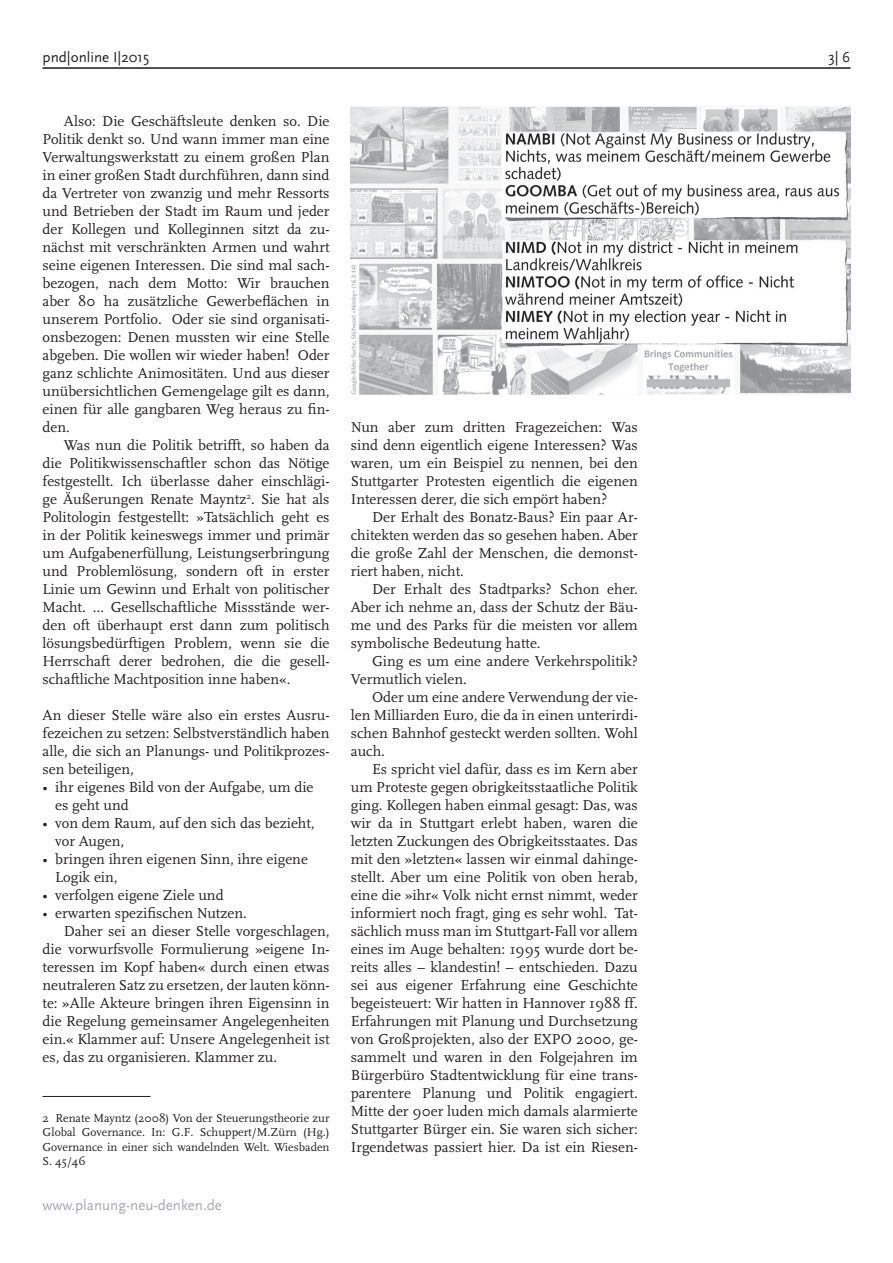
<style>
.page{position:relative;width:893px;height:1263px;background:#fff}
.page>*{position:absolute;margin:0;border:0;box-sizing:border-box;transform-origin:0 0}
.t1{font:15px/18px "Scala";color:#231f20;text-align:justify}
.t2{font:15px "Scala Sans";color:#a8a9ad}
.t3{font:15px "Scala Sans";color:#231f20}
.t4{font:12px/14.4px "Scala";color:#231f20;text-align:justify}
</style>
<div class="page">
<hr style="left:43px;top:67px;width:807px;height:2px;background:#231f20">
<hr style="left:43px;top:1096px;width:108px;height:1px;background:#231f20">
<img style="left:351px;top:106px;width:499px;height:288px">
<p class="t3" style="left:43px;top:49px;width:108px">pnd|online I|2015</p>
<p class="t3" style="left:828px;top:49px;width:24px">3| 6</p>
<p class="t1" style="left:43px;top:112px;width:289px;text-indent:21px">Also: Die Geschäftsleute denken so. Die Politik denkt so. Und wann immer man eine Verwaltungswerkstatt zu einem großen Plan in einer großen Stadt durchführen, dann sind da Vertreter von zwanzig und mehr Ressorts und Betrieben der Stadt im Raum und jeder der Kollegen und Kolleginnen sitzt da zu&shy;nächst mit verschränkten Armen und wahrt seine eigenen Interessen. Die sind mal sach&shy;bezogen, nach dem Motto: Wir brauchen aber 80 ha zusätzliche Gewerbeflächen in unserem Portfolio. Oder sie sind organisati&shy;onsbezogen: Denen mussten wir eine Stelle abgeben. Die wollen wir wieder haben! Oder ganz schlichte Animositäten. Und aus dieser unübersichtlichen Gemengelage gilt es dann, einen für alle gangbaren Weg heraus zu fin&shy;den.</p>
<p class="t1" style="left:43px;top:436px;width:289px;text-indent:21px">Was nun die Politik betrifft, so haben da die Politikwissenschaftler schon das Nötige festgestellt. Ich überlasse daher einschlägi&shy;ge Äußerungen Renate Mayntz<sup>2</sup>. Sie hat als Politologin festgestellt: »Tatsächlich geht es in der Politik keineswegs immer und primär um Aufgabenerfüllung, Leistungserbringung und Problemlösung, sondern oft in erster Linie um Gewinn und Erhalt von politischer Macht. … Gesellschaftliche Missstände wer&shy;den oft überhaupt erst dann zum politisch lösungsbedürftigen Problem, wenn sie die Herrschaft derer bedrohen, die die gesell&shy;schaftliche Machtposition inne haben«.</p>
<p class="t1" style="left:43px;top:706px;width:289px">An dieser Stelle wäre also ein erstes Ausru&shy;fezeichen zu setzen: Selbstverständlich haben alle, die sich an Planungs- und Politikprozes&shy;sen beteiligen,</p>
<p class="t1" style="left:55px;top:778px;width:260px;text-indent:-13px">• ihr eigenes Bild von der Aufgabe, um die es geht und</p>
<p class="t1" style="left:55px;top:814px;width:261px;text-indent:-13px">• von dem Raum, auf den sich das bezieht, vor Augen,</p>
<p class="t1" style="left:55px;top:850px;width:254px;text-indent:-13px">• bringen ihren eigenen Sinn, ihre eigene<br>Logik ein,</p>
<p class="t1" style="left:43px;top:886px;width:183px">• verfolgen eigene Ziele und</p>
<p class="t1" style="left:43px;top:904px;width:206px">• erwarten spezifischen Nutzen.</p>
<p class="t1" style="left:64px;top:922px;width:267px">Daher sei an dieser Stelle vorgeschlagen,</p>
<p class="t1" style="left:43px;top:940px;width:289px">die vorwurfsvolle Formulierung »eigene In-</p>
<p class="t1" style="left:43px;top:958px;width:289px">teressen im Kopf haben« durch einen etwas</p>
<p class="t1" style="left:43px;top:976px;width:289px">neutraleren Satz zu ersetzen, der lauten könn-</p>
<p class="t1" style="left:43px;top:994px;width:289px">te: »Alle Akteure bringen ihren Eigensinn in</p>
<p class="t1" style="left:43px;top:1012px;width:289px">die Regelung gemeinsamer Angelegenheiten</p>
<p class="t1" style="left:43px;top:1030px;width:289px">ein.« Klammer auf: Unsere Angelegenheit ist</p>
<p class="t1" style="left:43px;top:1048px;width:236px">es, das zu organisieren. Klammer zu.</p>
<p class="t4" style="left:43px;top:1111px;width:289px">2 Renate Mayntz (2008) Von der Steuerungstheorie zur Global Governance. In: G.F. Schuppert/M.Zürn (Hg.)<br>Governance in einer sich wandelnden Welt. Wiesbaden S. 45/46</p>
<p class="t2" style="left:43px;top:1197px;width:181px">www.planung-neu-denken.de</p>
<p class="t1" style="left:351px;top:418px;width:289px">Nun aber zum dritten Fragezeichen: Was sind denn eigentlich eigene Interessen? Was waren, um ein Beispiel zu nennen, bei den Stuttgarter Protesten eigentlich die eigenen Interessen derer, die sich empört haben?</p>
<p class="t1" style="left:351px;top:508px;width:289px;text-indent:21px">Der Erhalt des Bonatz-Baus? Ein paar Ar&shy;chitekten werden das so gesehen haben. Aber die große Zahl der Menschen, die demonst&shy;riert haben, nicht.</p>
<p class="t1" style="left:351px;top:580px;width:289px;text-indent:21px">Der Erhalt des Stadtparks? Schon eher.<br>Aber ich nehme an, dass der Schutz der Bäu&shy;me und des Parks für die meisten vor allem symbolische Bedeutung hatte.</p>
<p class="t1" style="left:351px;top:652px;width:289px;text-indent:21px">Ging es um eine andere Verkehrspolitik?<br>Vermutlich vielen.</p>
<p class="t1" style="left:351px;top:688px;width:289px;text-indent:21px">Oder um eine andere Verwendung der vie&shy;len Milliarden Euro, die da in einen unterirdi&shy;schen Bahnhof gesteckt werden sollten. Wohl auch.</p>
<p class="t1" style="left:351px;top:760px;width:289px;text-indent:21px">Es spricht viel dafür, dass es im Kern aber um Proteste gegen obrigkeitsstaatliche Politik ging. Kollegen haben einmal gesagt: Das, was wir da in Stuttgart erlebt haben, waren die letzten Zuckungen des Obrigkeitsstaates. Das mit den »letzten« lassen wir einmal dahinge&shy;stellt. Aber um eine Politik von oben herab, eine die »ihr« Volk nicht ernst nimmt, weder informiert noch fragt, ging es sehr wohl. Tat&shy;sächlich muss man im Stuttgart-Fall vor allem eines im Auge behalten: 1995 wurde dort be&shy;reits alles – klandestin! – entschieden. Dazu sei aus eigener Erfahrung eine Geschichte begeisteuert: Wir hatten in Hannover 1988 ff.<br>Erfahrungen mit Planung und Durchsetzung von Großprojekten, also der EXPO 2000, ge&shy;sammelt und waren in den Folgejahren im Bürgerbüro Stadtentwicklung für eine trans&shy;parentere Planung und Politik engagiert.<br>Mitte der 90er luden mich damals alarmierte Stuttgarter Bürger ein. Sie waren sich sicher:<br>Irgendetwas passiert hier. Da ist ein Riesen-</p>
</div>
